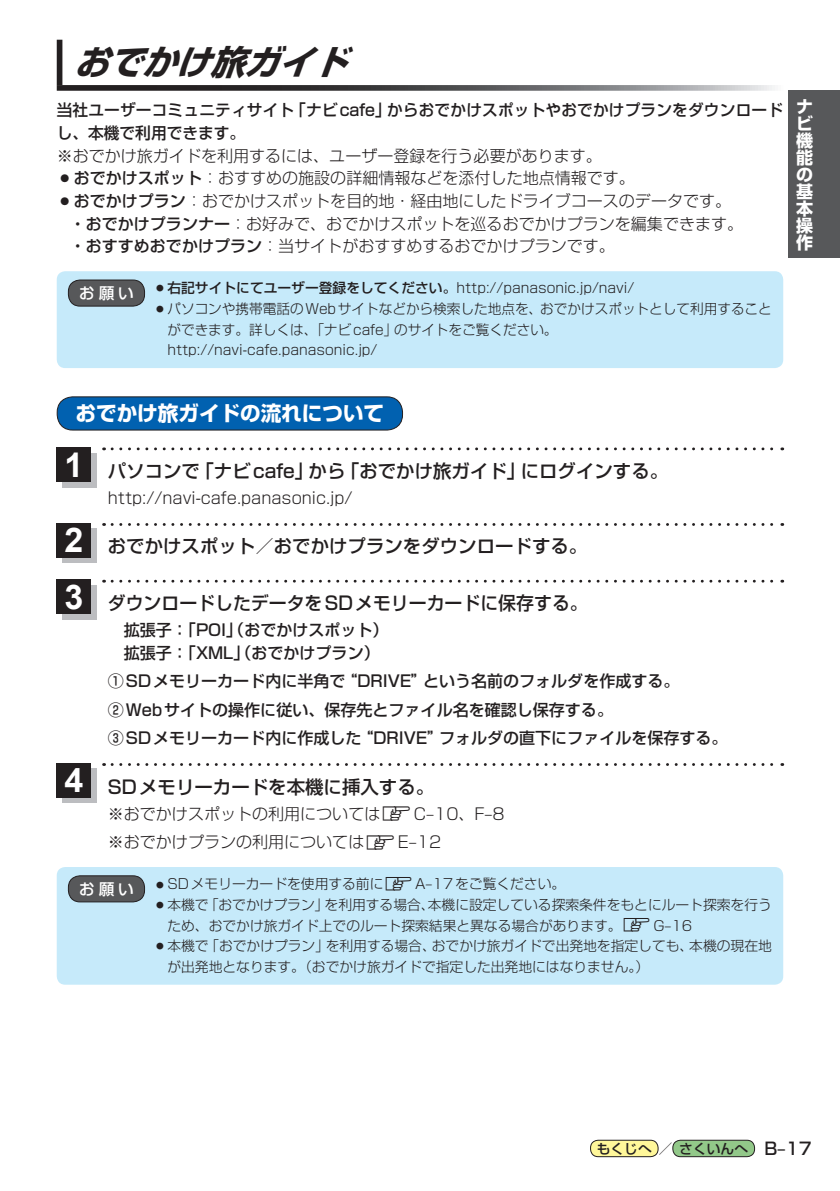
<style>
.page{position:relative;width:840px;height:1191px;background:#fff}
.page>*{position:absolute;margin:0;border:0;box-sizing:border-box;transform-origin:0 0}
.t1{font:italic 700 34px "Shin Go Pro";color:#231f20}
.t2{font:700 34px "Arial";color:#fff}
.t3{font:700 20.6px "Shin Go Pro";color:#fff}
.t4{font:500 18.4px "Shin Go Pro";color:#231f20}
.t5{font:700 17px/17px "Shin Go Pro";color:#fff;text-align:justify}
.t6{font:500 17px "Shin Go Pro";color:#231f20}
.t7{font:300 16px/22.6px "Shin Go Pro";color:#231f20}
.t8{font:500 16px/22.6px "Shin Go Pro";color:#231f20}
.t9{font:500 15.6px "Shin Go Pro";letter-spacing:.25em;color:#fff}
.t10{font:300 13.8px/20.6px "Shin Go Pro";color:#231f20}
.t11{font:500 13.8px "Shin Go Pro";color:#231f20}
.s1{font-weight:500}
.s2{font-family:"Arial";font-weight:700;font-size:34px;color:#fff}
.s3{font-family:"MC1";font-weight:400;font-size:14.2px}
.s4{font-family:"MC1";font-weight:400;font-size:13.4px}
.s5{font-size:14.2px}
</style>
<div class="page">
<div style="left:788px;top:91px;width:51px;height:167px;background:#57585a"></div>
<div style="left:590px;top:1140px;width:67px;height:16px;background:#fff79a;border-radius:8px"></div>
<div style="left:590px;top:1140px;width:68px;height:17px;border:1px solid #231f20;border-radius:8px"></div>
<div style="left:672px;top:1140px;width:82px;height:16px;background:#92c889;border-radius:8px"></div>
<div style="left:672px;top:1140px;width:82px;height:17px;border:1px solid #231f20;border-radius:8px"></div>
<div style="left:57px;top:271px;width:725px;height:97px;background:#c6eafa;border-radius:9px"></div>
<div style="left:68px;top:280px;width:76px;height:26px;background:#57585a;border-radius:12px"></div>
<div style="left:68px;top:280px;width:77px;height:26px;border:1px solid #231f20;border-radius:12px"></div>
<div style="left:57px;top:40px;width:5px;height:45px;background:#231f20"></div>
<svg style="left:57px;top:85px;width:718px;height:6px"></svg>
<svg style="left:112px;top:447px;width:670px;height:3px"></svg>
<div style="left:62px;top:453px;width:34px;height:34px;background:#bcbdc0"></div>
<div style="left:57px;top:447px;width:34px;height:34px;background:#231f20"></div>
<svg style="left:112px;top:523px;width:670px;height:3px"></svg>
<div style="left:62px;top:528px;width:34px;height:35px;background:#bcbdc0"></div>
<div style="left:57px;top:523px;width:34px;height:34px;background:#231f20"></div>
<div style="left:57px;top:397px;width:345px;height:33px;background:#0161b0;border-radius:16px"></div>
<div style="left:57px;top:396px;width:346px;height:34px;border:1px solid #231f20;border-radius:16px"></div>
<svg style="left:112px;top:580px;width:670px;height:2px"></svg>
<div style="left:62px;top:585px;width:34px;height:34px;background:#bcbdc0"></div>
<div style="left:57px;top:580px;width:34px;height:34px;background:#231f20"></div>
<div style="left:57px;top:867px;width:725px;height:117px;background:#c6eafa;border-radius:9px"></div>
<div style="left:68px;top:875px;width:76px;height:27px;background:#57585a;border-radius:12px"></div>
<div style="left:68px;top:875px;width:77px;height:27px;border:1px solid #231f20;border-radius:12px"></div>
<svg style="left:112px;top:763px;width:670px;height:3px"></svg>
<div style="left:62px;top:768px;width:34px;height:34px;background:#bcbdc0"></div>
<div style="left:57px;top:763px;width:34px;height:34px;background:#231f20"></div>
<h1 class="t1" style="left:74px;top:35px;width:291px">おでかけ旅ガイド</h1>
<p class="t8" style="left:57px;top:97px;width:727px">当社ユーザーコミュニティサイト「ナビcafe」からおでかけスポットやおでかけプランをダウンロードし、本機で利用できます。</p>
<p class="t7" style="left:57px;top:142px;width:546px">※おでかけ旅ガイドを利用するには、ユーザー登録を行う必要があります。</p>
<p class="t7" style="left:57px;top:165px;width:579px">○<span class="s1">おでかけスポット</span>：おすすめの施設の詳細情報などを添付した地点情報です。</p>
<p class="t7" style="left:70px;top:188px;width:674px;text-indent:-13px">○<span class="s1">おでかけプラン</span>：おでかけスポットを目的地・経由地にしたドライブコースのデータです。<span class="s1">・おでかけプランナー</span>：お好みで、おでかけスポットを巡るおでかけプランを編集できます。<span class="s1">・おすすめおでかけプラン</span>：当サイトがおすすめするおでかけプランです。</p>
<p class="t9" style="left:79px;top:280px;width:56px">お願い</p>
<p class="t10" style="left:153px;top:276px;width:482px">○<span class="s1">右記サイトにてユーザー登録をしてください。</span>http://panasonic.jp/navi/</p>
<p class="t10" style="left:167px;top:297px;width:605px;text-indent:-14px">○パソコンや携帯電話のWebサイトなどから検索した地点を、おでかけスポットとして利用することができます。詳しくは、「ナビcafe」のサイトをご覧ください。<br>http://navi-cafe.panasonic.jp/</p>
<p class="t5" style="left:795px;top:96px;width:18px">ナビ機能の基本操作</p>
<h2 class="t3" style="left:75px;top:397px;width:310px">おでかけ旅ガイドの流れについて</h2>
<h1 class="t2" style="left:64px;top:442px;width:20px">1</h1>
<h3 class="t4" style="left:108px;top:456px;width:561px">パソコンで「ナビcafe」から「おでかけ旅ガイド」にログインする。</h3>
<p class="t7" style="left:108px;top:485px;width:246px">http://navi-cafe.panasonic.jp/</p>
<h3 class="t4" style="left:64px;top:531px;width:524px"><span class="s2">2</span> おでかけスポット／おでかけプランをダウンロードする。</h3>
<h1 class="t2" style="left:64px;top:574px;width:20px">3</h1>
<h1 class="t2" style="left:64px;top:758px;width:20px">4</h1>
<h3 class="t4" style="left:108px;top:588px;width:481px">ダウンロードしたデータをSDメモリーカードに保存する。</h3>
<p class="t8" style="left:108px;top:617px;width:282px;text-indent:16px">拡張子：「POI」（おでかけスポット）　拡張子：「XML」（おでかけプラン）</p>
<p class="t8" style="left:108px;top:665px;width:621px;line-height:28.4px">①SDメモリーカード内に半角で“DRIVE”という名前のフォルダを作成する。<br>②Webサイトの操作に従い、保存先とファイル名を確認し保存する。<br>③SDメモリーカード内に作成した“DRIVE”フォルダの直下にファイルを保存する。</p>
<h3 class="t4" style="left:108px;top:771px;width:328px">SDメモリーカードを本機に挿入する。</h3>
<p class="t7" style="left:108px;top:797px;width:398px;line-height:28.4px">※おでかけスポットの利用については<span class="s3">Z</span>C–10、F–8 ※おでかけプランの利用については<span class="s3">Z</span>E–12</p>
<p class="t9" style="left:79px;top:876px;width:56px">お願い</p>
<p class="t10" style="left:153px;top:872px;width:413px">○SDメモリーカードを使用する前に<span class="s4">Z</span>A–17をご覧ください。</p>
<p class="t10" style="left:167px;top:892px;width:605px;text-indent:-14px">○本機で「おでかけプラン」を利用する場合、本機に設定している探索条件をもとにルート探索を行うため、おでかけ旅ガイド上でのルート探索結果と異なる場合があります。<span class="s4">Z</span>G–16</p>
<p class="t10" style="left:167px;top:934px;width:605px;text-indent:-14px">○本機で「おでかけプラン」を利用する場合、おでかけ旅ガイドで出発地を指定しても、本機の現在地が出発地となります。（おでかけ旅ガイドで指定した出発地にはなりません。）</p>
<p class="t11" style="left:596px;top:1137px;width:153px">もくじへ<span class="s5">／</span>さくいんへ</p>
<p class="t6" style="left:763px;top:1134px;width:49px">B–17</p>
</div>
